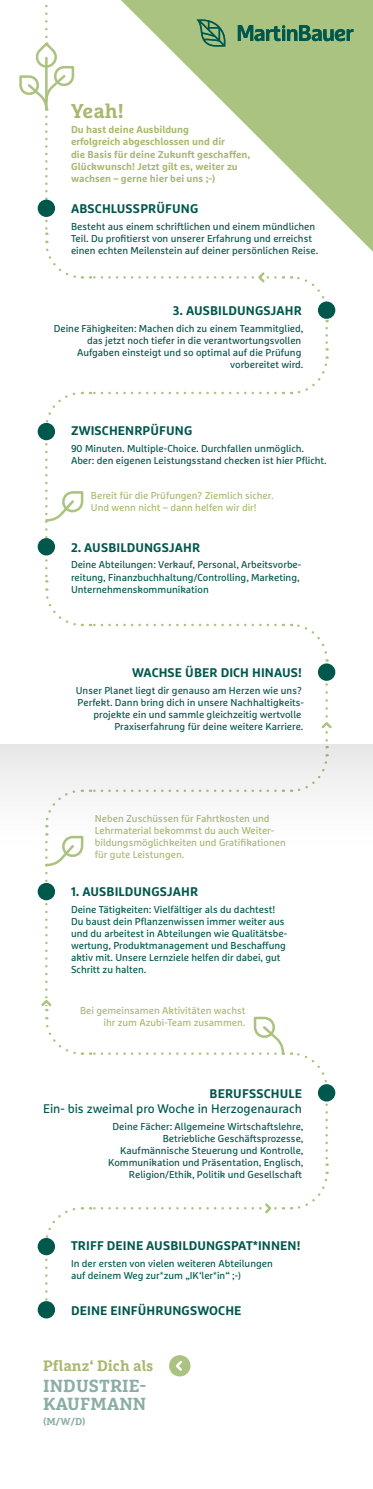
<style>
.page{position:relative;width:373px;height:1489px;background:#fff}
.page>*{position:absolute;margin:0;border:0;box-sizing:border-box;transform-origin:0 0}
.t1{font:700 20px "Marselis Slab Pro";color:#a7b96e}
.t2{font:700 17.5px/17.5px "Marselis Slab Pro";letter-spacing:.01em;color:#8aaea4}
.t3{font:700 15px "Marselis Slab Pro";color:#a7b96e}
.t4{font:700 12.5px "Marselis Pro";letter-spacing:.01em;color:#00584d}
.t5{font:12.5px "Marselis Pro";color:#00584d}
.t6{font:10px/12px "Marselis Pro";color:#00584d}
.t7{font:10px/12px "Marselis Pro";color:#a7b96e}
.t8{font:700 10px/12px "Marselis Pro";color:#a7b96e}
.t9{font:700 10px "Marselis Slab Pro";color:#8aaea4}
</style>
<div class="page">
<svg style="left:121px;top:0;width:251px;height:251px"></svg>
<svg style="left:325px;top:328px;width:2px;height:22px"></svg>
<svg style="left:325px;top:1104px;width:2px;height:61px"></svg>
<svg style="left:45px;top:1259px;width:3px;height:41px"></svg>
<svg style="left:290px;top:276px;width:35px;height:23px"></svg>
<svg style="left:290px;top:356px;width:38px;height:39px"></svg>
<svg style="left:290px;top:1171px;width:38px;height:39px"></svg>
<svg style="left:45px;top:588px;width:38px;height:39px"></svg>
<svg style="left:290px;top:623px;width:38px;height:38px"></svg>
<svg style="left:45px;top:391px;width:38px;height:38px"></svg>
<svg style="left:46px;top:1207px;width:37px;height:30px"></svg>
<div style="left:38px;top:1300px;width:17px;height:18px;background:#00584d;border-radius:50%"></div>
<div style="left:38px;top:1237px;width:17px;height:18px;background:#00584d;border-radius:50%"></div>
<div style="left:317px;top:1084px;width:17px;height:17px;background:#00584d;border-radius:50%"></div>
<div style="left:38px;top:538px;width:17px;height:17px;background:#00584d;border-radius:50%"></div>
<div style="left:38px;top:423px;width:17px;height:17px;background:#00584d;border-radius:50%"></div>
<div style="left:317px;top:301px;width:17px;height:18px;background:#00584d;border-radius:50%"></div>
<div style="left:317px;top:663px;width:17px;height:17px;background:#00584d;border-radius:50%"></div>
<svg style="left:44px;top:444px;width:40px;height:138px"></svg>
<svg style="left:90px;top:392px;width:185px;height:2px"></svg>
<svg style="left:90px;top:623px;width:185px;height:3px"></svg>
<svg style="left:90px;top:1016px;width:238px;height:82px"></svg>
<svg style="left:45px;top:241px;width:38px;height:38px"></svg>
<svg style="left:90px;top:272px;width:185px;height:11px"></svg>
<svg style="left:39px;top:855px;width:45px;height:200px"></svg>
<svg style="left:319px;top:676px;width:14px;height:66px"></svg>
<svg style="left:90px;top:1203px;width:185px;height:11px"></svg>
<svg style="left:19px;top:4px;width:56px;height:231px"></svg>
<div style="left:169px;top:1354px;width:21px;height:22px;background:#aac380;border-radius:50%"></div>
<svg style="left:176px;top:1361px;width:6px;height:10px"></svg>
<svg style="left:196px;top:20px;width:157px;height:26px;background:#74a16f"></svg>
<div style="left:0;top:744px;width:372px;height:111px;background:linear-gradient(to right,#f4f4f3,#f5f5f5)"></div>
<h1 class="t1" style="left:71px;top:98px;width:54px">Yeah!</h1>
<p class="t8" style="left:71px;top:124px;width:180px">Du hast deine Ausbildung<br>erfolgreich abgeschlossen und dir<br>die Basis für deine Zukunft geschaffen, Glückwunsch! Jetzt gilt es, weiter zu wachsen – gerne hier bei uns ;-)</p>
<p class="t4" style="left:71px;top:201px;width:128px">ABSCHLUSSPRÜFUNG</p>
<p class="t6" style="left:71px;top:220px;width:248px">Besteht aus einem schriftlichen und einem mündlichen<br>Teil. Du profitierst von unserer Erfahrung und erreichst einen echten Meilenstein auf deiner persönlichen Reise.</p>
<p class="t4" style="left:172px;top:303px;width:130px">3. AUSBILDUNGSJAHR</p>
<p class="t6" style="left:54px;top:322px;width:251px;text-align:right">Deine Fähigkeiten: Machen dich zu einem Teammitglied, das jetzt noch tiefer in die verantwortungsvollen Aufgaben einsteigt und so optimal auf die Prüfung vorbereitet wird.</p>
<p class="t4" style="left:71px;top:423px;width:123px">ZWISCHENRPÜFUNG</p>
<p class="t6" style="left:71px;top:442px;width:257px">90 Minuten. Multiple-Choice. Durchfallen unmöglich.<br>Aber: den eigenen Leistungsstand checken ist hier Pflicht.</p>
<p class="t7" style="left:91px;top:489px;width:184px">Bereit für die Prüfungen? Ziemlich sicher.<br>Und wenn nicht – dann helfen wir dir!</p>
<p class="t4" style="left:71px;top:539px;width:130px">2. AUSBILDUNGSJAHR</p>
<p class="t6" style="left:71px;top:559px;width:231px">Deine Abteilungen: Verkauf, Personal, Arbeitsvorbe&shy;reitung, Finanzbuchhaltung/Controlling, Marketing,<br>Unternehmenskommunikation</p>
<p class="t4" style="left:132px;top:665px;width:171px">WACHSE ÜBER DICH HINAUS!</p>
<p class="t6" style="left:76px;top:684px;width:229px;text-align:right">Unser Planet liegt dir genauso am Herzen wie uns?<br>Perfekt. Dann bring dich in unsere Nachhaltigkeits&shy;projekte ein und sammle gleichzeitig wertvolle Praxiserfahrung für deine weitere Karriere.</p>
<p class="t7" style="left:95px;top:812px;width:192px">Neben Zuschüssen für Fahrtkosten und Lehrmaterial bekommst du auch Weiter&shy;bildungsmöglichkeiten und Gratifikationen für gute Leistungen.</p>
<p class="t4" style="left:71px;top:884px;width:128px">1. AUSBILDUNGSJAHR</p>
<p class="t6" style="left:71px;top:903px;width:217px">Deine Tätigkeiten: Vielfältiger als du dachtest!<br>Du baust dein Pflanzenwissen immer weiter aus und du arbeitest in Abteilungen wie Qualitätsbe&shy;wertung, Produktmanagement und Beschaffung aktiv mit. Unsere Lernziele helfen dir dabei, gut Schritt zu halten.</p>
<p class="t7" style="left:80px;top:1004px;width:167px;text-align:right">Bei gemeinsamen Aktivitäten wachst ihr zum Azubi-Team zusammen.</p>
<p class="t4" style="left:209px;top:1085px;width:94px">BERUFSSCHULE</p>
<p class="t5" style="left:43px;top:1100px;width:260px">Ein- bis zweimal pro Woche in Herzogenaurach</p>
<p class="t6" style="left:108px;top:1119px;width:196px;text-align:right">Deine Fächer: Allgemeine Wirtschaftslehre, Betriebliche Geschäftsprozesse, Kaufmännische Steuerung und Kontrolle, Kommunikation und Präsentation, Englisch, Religion/Ethik, Politik und Gesellschaft</p>
<p class="t4" style="left:71px;top:1238px;width:230px">TRIFF DEINE AUSBILDUNGSPAT*INNEN!</p>
<p class="t6" style="left:71px;top:1257px;width:203px">In der ersten von vielen weiteren Abteilungen auf deinem Weg zur*zum „IK‘ler*in“ ;-)</p>
<p class="t4" style="left:71px;top:1302px;width:171px">DEINE EINFÜHRUNGSWOCHE</p>
<h3 class="t3" style="left:43px;top:1356px;width:112px">Pflanz‘ Dich als</h3>
<h2 class="t2" style="left:43px;top:1376px;width:104px">INDUSTRIE-<br>KAUFMANN</h2>
<p class="t9" style="left:43px;top:1414px;width:44px">(M/W/D)</p>
</div>
